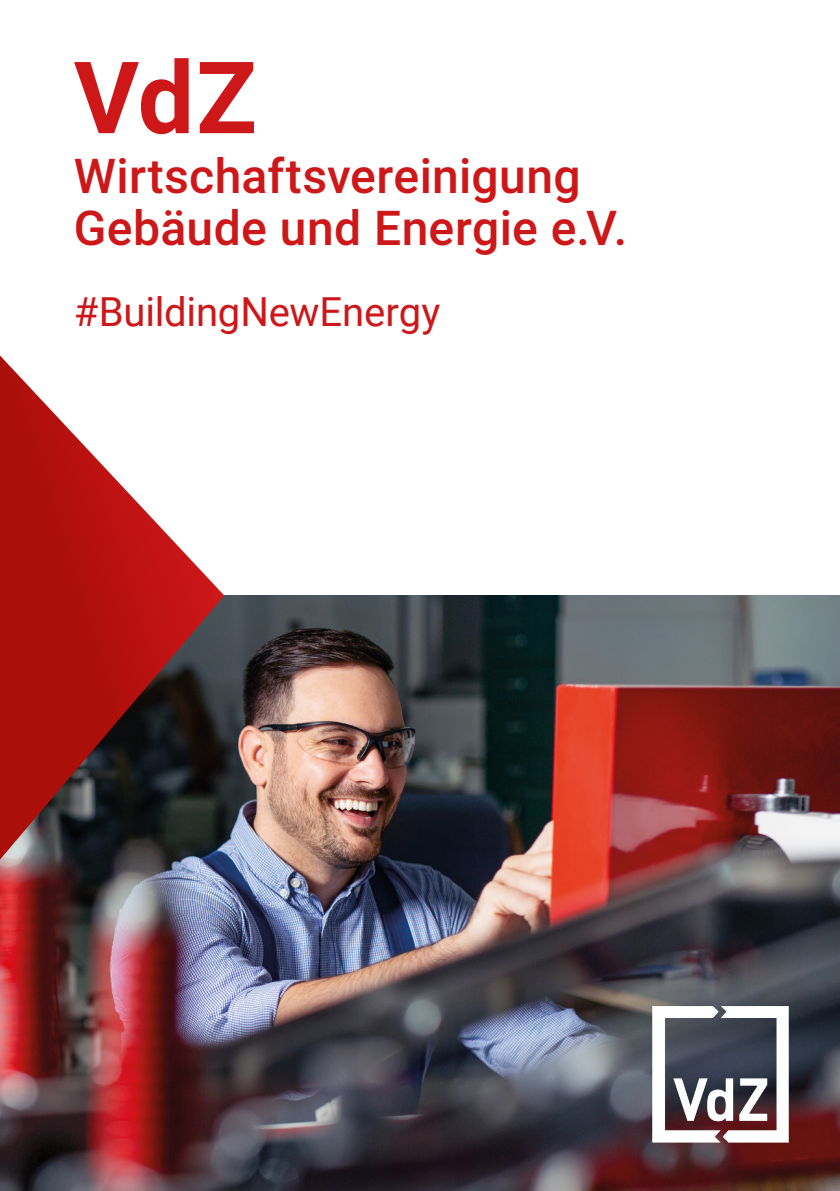
<style>
.page{position:relative;width:840px;height:1191px;background:#fff}
.page>*{position:absolute;margin:0;border:0;box-sizing:border-box;transform-origin:0 0}
.t1{font:700 100px "Roboto";color:#cd1719}
.t2{font:500 48px "Roboto";letter-spacing:.005em;color:#cd1719}
.t3{font:40px "Roboto";letter-spacing:-.005em;color:#cd1719}
</style>
<div class="page">
<img style="left:0;top:595px;width:839px;height:596px">
<svg style="left:0;top:355px;width:224px;height:504px"></svg>
<img style="left:649px;top:1003px;width:142px;height:142px">
<p class="t1" style="left:74px;top:28px;width:184px">VdZ</p>
<p class="t2" style="left:74px;top:142px;width:508px">Wirtschaftsvereinigung</p>
<p class="t2" style="left:74px;top:194px;width:554px">Gebäude und Energie e.V.</p>
<p class="t3" style="left:74px;top:283px;width:368px">#BuildingNewEnergy</p>
</div>
